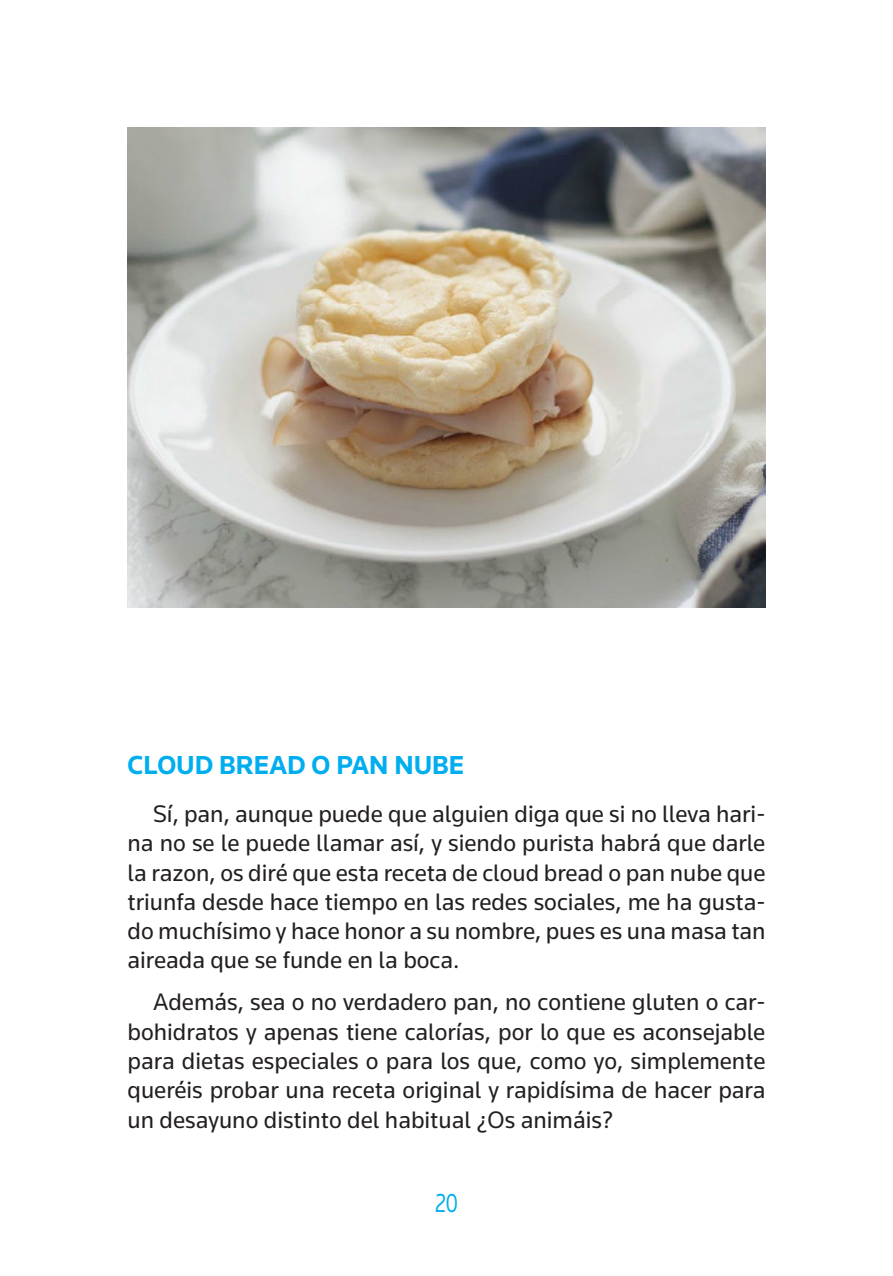
<style>
.page{position:relative;width:893px;height:1276px;background:#fff}
.page>*{position:absolute;margin:0;border:0;box-sizing:border-box;transform-origin:0 0}
.t1{font:700 27px "Knowledge";color:#00aeef}
.t2{font:27px "Knowledge";color:#00aeef;scale:.75 1}
.Texto_general{font:24.75px/29.2px "Knowledge";color:#231f20;text-align:justify}
</style>
<div class="page">
<img style="left:128px;top:128px;width:637px;height:479px">
<h2 class="t1" style="left:128px;top:748px;width:338px">CLOUD BREAD O PAN NUBE</h2>
<p class="Texto_general" style="left:128px;top:799px;width:639px;text-indent:26px">Sí, pan, aunque puede que alguien diga que si no lleva hari&shy;na no se le puede llamar así, y siendo purista habrá que darle la razon, os diré que esta receta de cloud bread o pan nube que triunfa desde hace tiempo en las redes sociales, me ha gusta&shy;do muchísimo y hace honor a su nombre, pues es una masa tan aireada que se funde en la boca.</p>
<p class="Texto_general" style="left:128px;top:987px;width:639px;text-indent:26px">Además, sea o no verdadero pan, no contiene gluten o car&shy;bohidratos y apenas tiene calorías, por lo que es aconsejable para dietas especiales o para los que, como yo, simplemente queréis probar una receta original y rapidísima de hacer para un desayuno distinto del habitual ¿Os animáis?</p>
<p class="t2" style="left:435px;top:1186px;width:32px">20</p>
</div>
